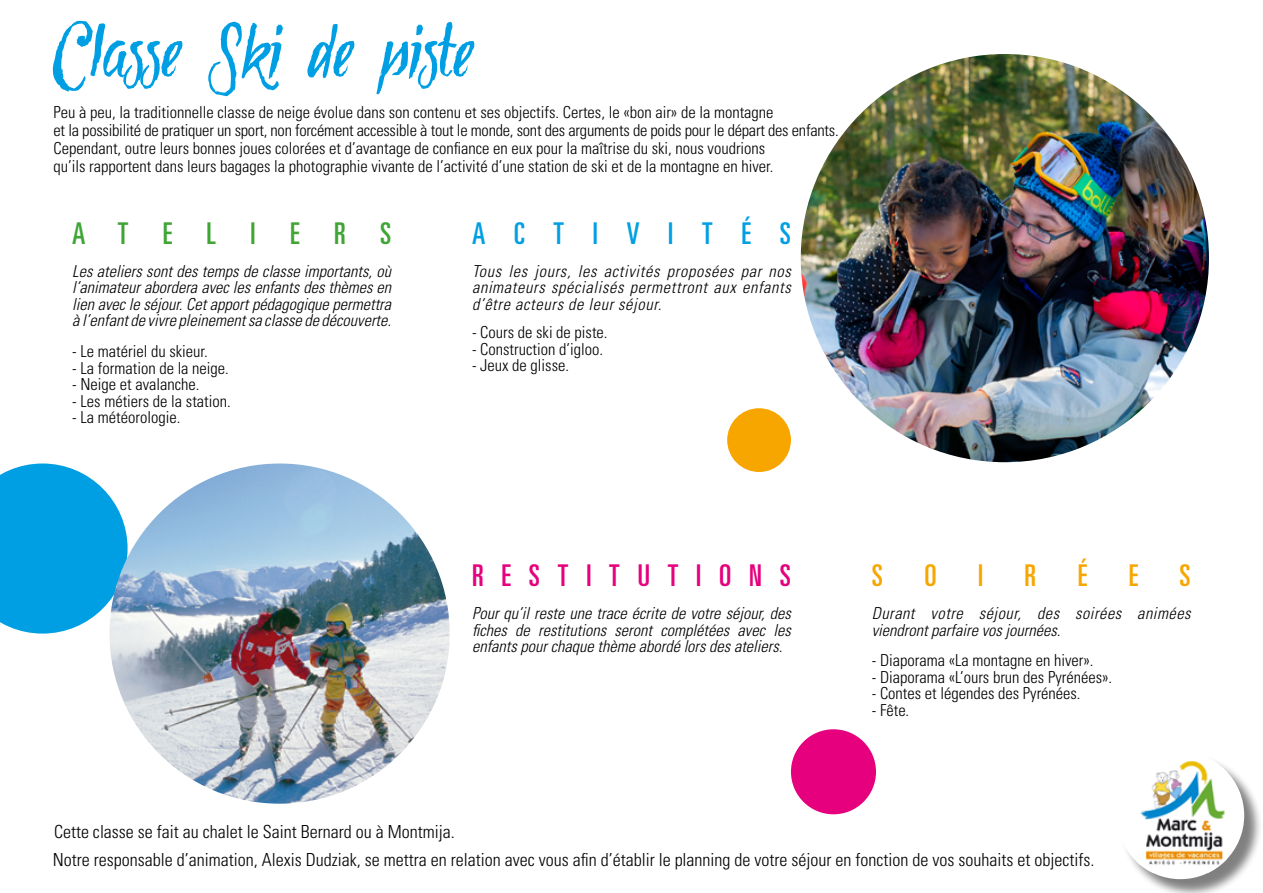
<style>
.page{position:relative;width:1263px;height:893px;background:#fff}
.page>*{position:absolute;margin:0;border:0;box-sizing:border-box;transform-origin:0 0}
.t1{font:54px "Tipbrush Script";color:#009fe3}
.t2{font:ultra-condensed 30px "Univers LT Std";letter-spacing:.595em;color:#e6007d}
.t3{font:ultra-condensed 30px "Univers LT Std";letter-spacing:.96em;color:#009fe3}
.t4{font:ultra-condensed 30px "Univers LT Std";letter-spacing:1.15em;color:#3fa535}
.t5{font:ultra-condensed 30px "Univers LT Std";color:#f7a600}
.t6{font:300 condensed 18px "Univers LT Std";color:#000}
.t7{font:300 condensed 16.5px/18px "Univers LT Std";color:#000}
.t8{font:italic 300 condensed 16.5px/16.5px "Univers LT Std";color:#000;text-align:justify}
.t9{font:italic 300 condensed 16.5px/16.5px "Univers LT Std";letter-spacing:.03em;color:#000}
</style>
<div class="page">
<svg style="left:0;top:463px;width:128px;height:171px;background:#21abe6"></svg>
<div style="left:791px;top:729px;width:85px;height:85px;background:#e6007d;border-radius:50%"></div>
<div style="left:727px;top:408px;width:64px;height:64px;background:#f7a600;border-radius:50%"></div>
<div style="left:1119px;top:753px;width:144px;height:140px;background:#000;opacity:.5"></div>
<div style="left:1116px;top:752px;width:128px;height:127px;background:#fff;border-radius:50%"></div>
<img style="left:1137px;top:753px;width:90px;height:120px">
<img style="left:801px;top:54px;width:408px;height:408px;border-radius:204px">
<img style="left:109px;top:463px;width:341px;height:341px;border-radius:170px">
<h1 class="t1" style="left:54px;top:25px;width:423px">Classe Ski de piste</h1>
<p class="t7" style="left:54px;top:103px;width:787px">Peu à peu, la traditionnelle classe de neige évolue dans son contenu et ses objectifs. Certes, le «bon air» de la montagne<br>et la possibilité de pratiquer un sport, non forcément accessible à tout le monde, sont des arguments de poids pour le départ des enfants.<br>Cependant, outre leurs bonnes joues colorées et d’avantage de confiance en eux pour la maîtrise du ski, nous voudrions<br>qu’ils rapportent dans leurs bagages la photographie vivante de l’activité d’une station de ski et de la montagne en hiver.</p>
<h2 class="t4" style="left:72px;top:216px;width:320px">ATELIERS</h2>
<p class="t8" style="left:72px;top:263px;width:320px">Les ateliers sont des temps de classe importants, où l’animateur abordera avec les enfants des thèmes en lien avec le séjour. Cet apport pédagogique permettra à l’enfant de vivre pleinement sa classe de découverte.</p>
<p class="t7" style="left:72px;top:343px;width:137px">- Le matériel du skieur.</p>
<p class="t7" style="left:72px;top:359px;width:158px">- La formation de la neige.</p>
<p class="t7" style="left:72px;top:376px;width:129px">- Neige et avalanche.</p>
<p class="t7" style="left:72px;top:392px;width:160px">- Les métiers de la station.</p>
<p class="t7" style="left:72px;top:409px;width:110px">- La météorologie.</p>
<h2 class="t3" style="left:472px;top:216px;width:320px">ACTIVITÉS</h2>
<p class="t8" style="left:472px;top:263px;width:320px">Tous les jours, les activités proposées par nos animateurs spécialisés permettront aux enfants d’être acteurs de leur séjour.</p>
<p class="t7" style="left:472px;top:323px;width:137px">- Cours de ski de piste.</p>
<p class="t7" style="left:472px;top:340px;width:133px">- Construction d’igloo.</p>
<p class="t7" style="left:472px;top:356px;width:99px">- Jeux de glisse.</p>
<h2 class="t2" style="left:472px;top:558px;width:320px">RESTITUTIONS</h2>
<p class="t8" style="left:472px;top:605px;width:320px">Pour qu’il reste une trace écrite de votre séjour, des fiches de restitutions seront complétées avec les enfants pour chaque thème abordé lors des ateliers.</p>
<p class="t6" style="left:54px;top:821px;width:402px">Cette classe se fait au chalet le Saint Bernard ou à Montmija.</p>
<h2 class="t5" style="left:872px;top:558px;width:13px">S</h2>
<h2 class="t5" style="left:924px;top:558px;width:14px">O</h2>
<h2 class="t5" style="left:978px;top:558px;width:7px">I</h2>
<h2 class="t5" style="left:1024px;top:558px;width:13px">R</h2>
<h2 class="t5" style="left:1078px;top:558px;width:11px">É</h2>
<h2 class="t5" style="left:1129px;top:558px;width:11px">E</h2>
<h2 class="t5" style="left:1180px;top:558px;width:13px">S</h2>
<p class="t9" style="left:872px;top:605px;width:320px">Durant votre séjour, des soirées animées viendront parfaire vos journées.</p>
<p class="t7" style="left:872px;top:651px;width:223px">- Diaporama «La montagne en hiver».</p>
<p class="t7" style="left:872px;top:668px;width:242px">- Diaporama «L’ours brun des Pyrénées».</p>
<p class="t7" style="left:872px;top:684px;width:210px">- Contes et légendes des Pyrénées.</p>
<p class="t7" style="left:872px;top:701px;width:39px">- Fête.</p>
<p class="t6" style="left:53px;top:848px;width:1043px">Notre responsable d’animation, Alexis Dudziak, se mettra en relation avec vous afin d’établir le planning de votre séjour en fonction de vos souhaits et objectifs.</p>
</div>
